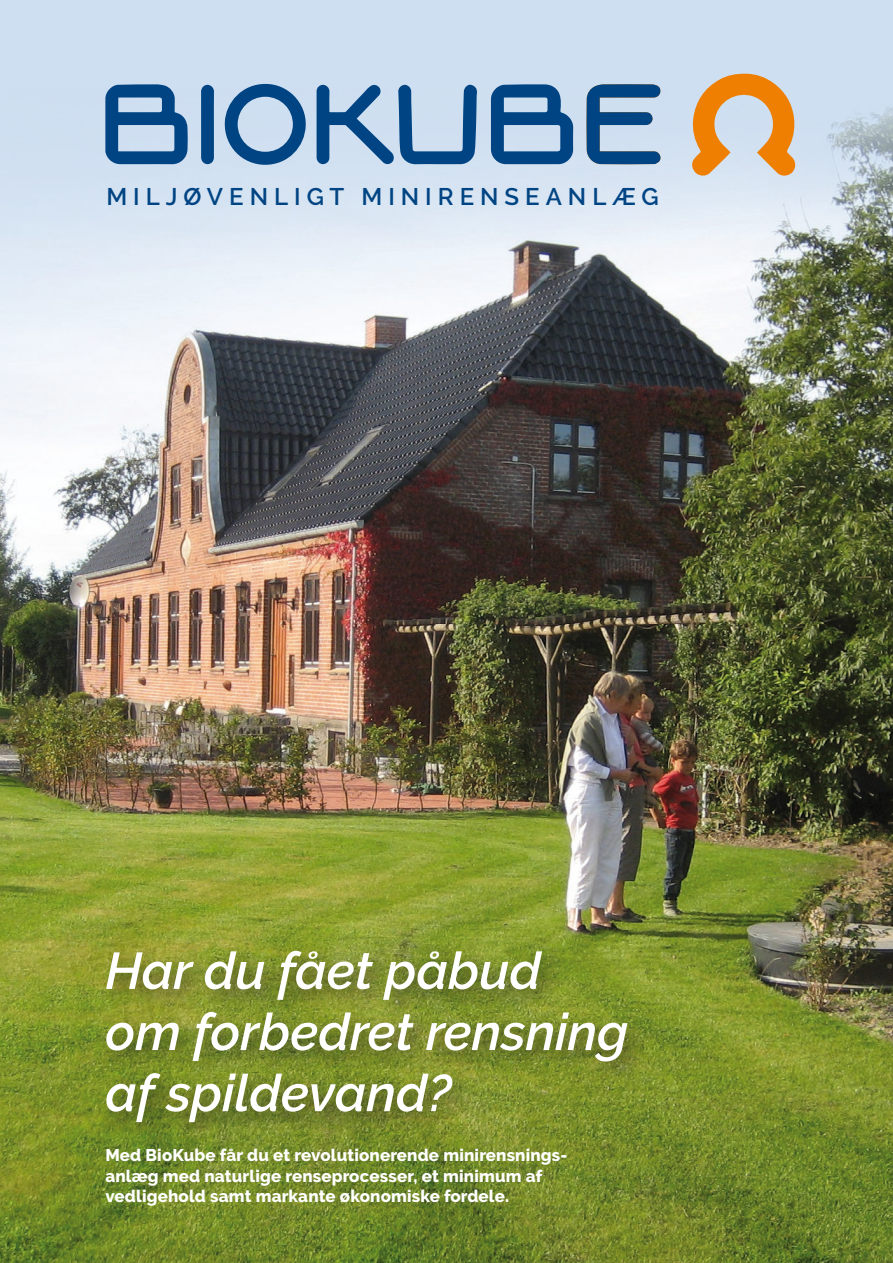
<style>
.page{position:relative;width:893px;height:1263px;background:#cedff1}
.page>*{position:absolute;margin:0;border:0;box-sizing:border-box;transform-origin:0 0}
.t1{font:italic 600 51.45px/61.2px "Raleway";color:#fff}
.t2{font:600 24px "Raleway";letter-spacing:.25em;color:#004483}
.t3{font:800 16.8px/20.2px "Raleway";letter-spacing:.01em;color:#fff}
</style>
<div class="page">
<img style="left:0;top:89px;width:893px;height:1174px">
<svg style="left:586px;top:84px;width:75px;height:80px"></svg>
<svg style="left:105px;top:84px;width:83px;height:80px"></svg>
<svg style="left:491px;top:84px;width:82px;height:80px"></svg>
<svg style="left:224px;top:84px;width:83px;height:81px"></svg>
<svg style="left:317px;top:84px;width:160px;height:81px"></svg>
<svg style="left:201px;top:85px;width:13px;height:79px"></svg>
<svg style="left:691px;top:74px;width:107px;height:103px"></svg>
<div style="left:97px;top:941px;width:553px;height:204px;background:#1a171c;opacity:.6"></div>
<h2 class="t2" style="left:106px;top:183px;width:554px">MILJØVENLIGT MINIRENSEANLÆG</h2>
<h1 class="t1" style="left:105px;top:940px;width:524px">Har du fået påbud om forbedret rensning af spildevand?</h1>
<p class="t3" style="left:105px;top:1145px;width:464px">Med BioKube får du et revolutionerende minirensnings&shy;anlæg med naturlige renseprocesser, et minimum af vedligehold samt markante økonomiske fordele.</p>
</div>
